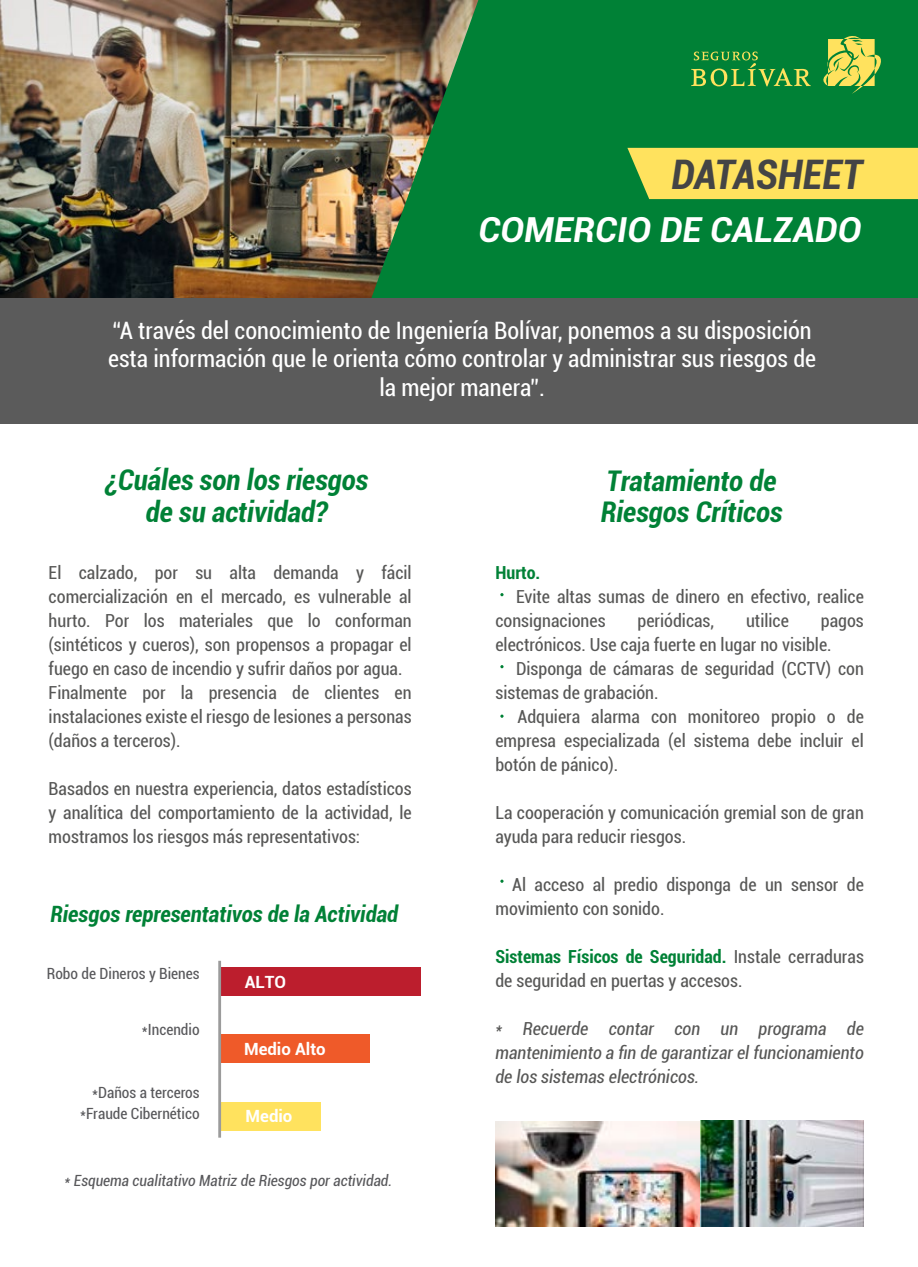
<style>
.page{position:relative;width:918px;height:1267px;background:#fff}
.page>*{position:absolute;margin:0;border:0;box-sizing:border-box;transform-origin:0 0}
.t1{font:italic 700 condensed 40.8px "Roboto";color:#444445}
.t2{font:italic 700 34.5px "Roboto";color:#fff}
.t3{font:italic 700 condensed 28.5px/31.5px "Roboto";color:#008136;text-align:center}
.t4{font:condensed 24px/28.8px "Roboto";color:#fff;text-align:center}
.t5{font:italic 700 condensed 22.5px "Roboto";color:#008136}
.t6{font:condensed 18px/24px "Roboto";color:#575756}
.t7{font:italic condensed 18px/24px "Roboto";color:#575756;text-align:justify}
.t8{font:700 condensed 18px "Roboto";color:#008136}
.t9{font:700 16.8px "Roboto";color:#fff}
.t10{font:condensed 15.45px/21px "Roboto";color:#58585b;text-align:right}
.t11{font:italic condensed 15.45px "Roboto";color:#58585b}
.s1{font-weight:700;color:#008136}
</style>
<div class="page">
<img style="left:0;top:0;width:370px;height:298px">
<svg style="left:370px;top:0;width:548px;height:298px;fill:#008136"></svg>
<svg style="left:818px;top:34px;width:66px;height:60px"></svg>
<svg style="left:691px;top:52px;width:120px;height:34px"></svg>
<div style="left:627px;top:148px;width:291px;height:51px;background:#ffe25e"></div>
<div style="left:0;top:298px;width:918px;height:125px;background:#5b5b5b"></div>
<div style="left:220px;top:967px;width:201px;height:29px;background:#bc1e2d"></div>
<div style="left:220px;top:1034px;width:150px;height:29px;background:#ef5a29"></div>
<div style="left:220px;top:1102px;width:100px;height:28px;background:#ffe25e"></div>
<hr style="left:218px;top:961px;width:3px;height:176px;background:#9b9b9b">
<svg style="left:500px;top:879px;width:4px;height:4px"></svg>
<svg style="left:500px;top:714px;width:4px;height:4px"></svg>
<svg style="left:500px;top:665px;width:4px;height:3px"></svg>
<svg style="left:500px;top:593px;width:4px;height:3px"></svg>
<img style="left:495px;top:1121px;width:206px;height:106px">
<img style="left:701px;top:1120px;width:163px;height:107px">
<h1 class="t1" style="left:671px;top:146px;width:193px">DATASHEET</h1>
<h2 class="t2" style="left:478px;top:205px;width:385px">COMERCIO DE CALZADO</h2>
<h3 class="t4" style="left:108px;top:315px;width:709px">“A través del conocimiento de Ingeniería Bolívar, ponemos a su disposición esta información que le orienta cómo controlar y administrar sus riesgos de la mejor manera”.</h3>
<h3 class="t3" style="left:105px;top:463px;width:265px">¿Cuáles son los riesgos de su actividad?</h3>
<h3 class="t3" style="left:601px;top:464px;width:183px;text-align:left">Tratamiento de<br>Riesgos Críticos</h3>
<p class="t6" style="left:49px;top:560px;width:365px">El calzado, por su alta demanda y fácil comercialización en el mercado, es vulnerable al hurto. Por los materiales que lo conforman (sintéticos y cueros), son propensos a propagar el fuego en caso de incendio y sufrir daños por agua.<br>Finalmente por la presencia de clientes en instalaciones existe el riesgo de lesiones a personas (daños a terceros).</p>
<p class="t6" style="left:49px;top:776px;width:365px;text-align:justify">Basados en nuestra experiencia, datos estadísticos y analítica del comportamiento de la actividad, le mostramos los riesgos más representativos:</p>
<p class="t5" style="left:50px;top:898px;width:349px">Riesgos representativos de la Actividad</p>
<p class="t10" style="left:47px;top:962px;width:154px">Robo de Dineros y Bienes</p>
<p class="t10" style="left:142px;top:1018px;width:59px">*Incendio</p>
<p class="t10" style="left:80px;top:1081px;width:121px">*Daños a terceros *Fraude Cibernético</p>
<p class="t9" style="left:245px;top:970px;width:43px">ALTO</p>
<p class="t9" style="left:244px;top:1037px;width:83px">Medio Alto</p>
<p class="t9" style="left:246px;top:1104px;width:48px">Medio</p>
<p class="t11" style="left:65px;top:1170px;width:329px">* Esquema cualitativo Matriz de Riesgos por actividad.</p>
<p class="t8" style="left:495px;top:560px;width:46px">Hurto.</p>
<p class="t6" style="left:495px;top:584px;width:370px;text-indent:21px">Evite altas sumas de dinero en efectivo, realice consignaciones</p>
<p class="t6" style="left:638px;top:608px;width:78px">periódicas,</p>
<p class="t6" style="left:746px;top:608px;width:44px">utilice</p>
<p class="t6" style="left:495px;top:608px;width:370px;text-indent:325px">pagos electrónicos. Use caja fuerte en lugar no visible.</p>
<p class="t6" style="left:495px;top:656px;width:370px;text-indent:21px">Disponga de cámaras de seguridad (CCTV) con sistemas de grabación.</p>
<p class="t6" style="left:495px;top:704px;width:370px;text-align:justify;text-indent:22px">Adquiera alarma con monitoreo propio o de empresa especializada (el sistema debe incluir el botón de pánico).</p>
<p class="t6" style="left:495px;top:800px;width:370px">La cooperación y comunicación gremial son de gran ayuda para reducir riesgos.</p>
<p class="t6" style="left:495px;top:872px;width:370px;text-indent:17px">Al acceso al predio disponga de un sensor de movimiento con sonido.</p>
<p class="t6" style="left:495px;top:944px;width:370px"><span class="s1">Sistemas Físicos de Seguridad.</span> Instale cerraduras de seguridad en puertas y accesos.</p>
<p class="t7" style="left:495px;top:1016px;width:370px">* Recuerde contar con un programa de mantenimiento a fin de garantizar el funcionamiento de los sistemas electrónicos.</p>
</div>
